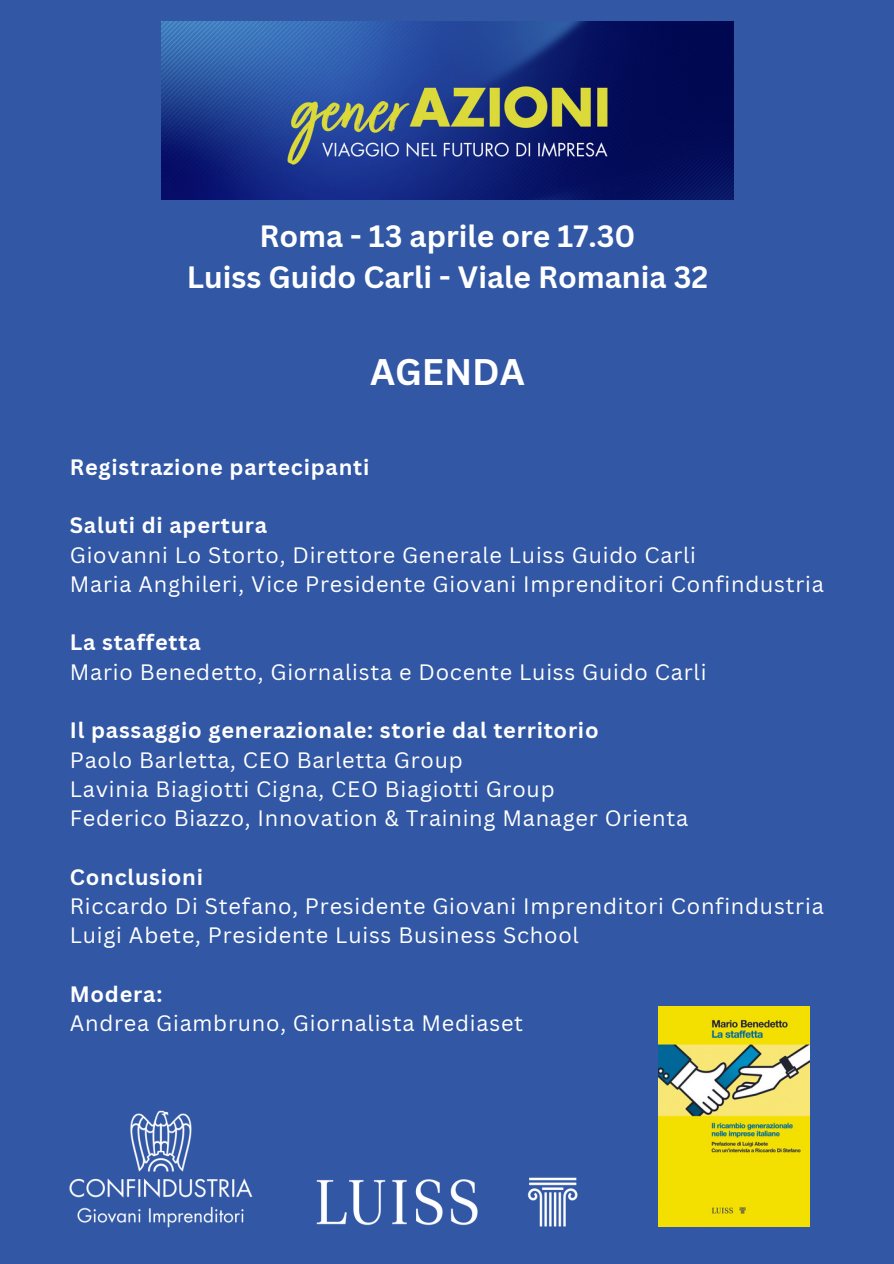
<style>
.page{position:relative;width:894px;height:1264px;background:#fff}
.page>*{position:absolute;margin:0;border:0;box-sizing:border-box;transform-origin:0 0}
.t1{font:700 36px "Canva Sans";color:#fff}
.t2{font:700 30px/41.7px "Canva Sans";color:#fff;text-align:center}
.t3{font:21.75px/29.2px "Canva Sans";letter-spacing:.035em;color:#fff}
.t4{font:700 21.75px "Canva Sans";letter-spacing:.035em;color:#fff}
</style>
<div class="page">
<div style="left:0;top:0;width:893px;height:1263px;background:#3157a5"></div>
<img style="left:161px;top:21px;width:572px;height:178px">
<img style="left:69px;top:1110px;width:184px;height:118px">
<img style="left:658px;top:1006px;width:150px;height:220px">
<img style="left:316px;top:1177px;width:261px;height:49px">
<h2 class="t2" style="left:187px;top:214px;width:523px">Roma - 13 aprile ore 17.30<br>Luiss Guido Carli - Viale Romania 32</h2>
<h1 class="t1" style="left:370px;top:347px;width:156px">AGENDA</h1>
<p class="t4" style="left:70px;top:451px;width:301px">Registrazione partecipanti</p>
<p class="t4" style="left:70px;top:510px;width:199px">Saluti di apertura</p>
<p class="t3" style="left:70px;top:539px;width:755px">Giovanni Lo Storto, Direttore Generale Luiss Guido Carli<br>Maria Anghileri, Vice Presidente Giovani Imprenditori Confindustria</p>
<p class="t4" style="left:70px;top:627px;width:132px">La staffetta</p>
<p class="t3" style="left:70px;top:656px;width:638px">Mario Benedetto, Giornalista e Docente Luiss Guido Carli</p>
<p class="t4" style="left:70px;top:715px;width:530px">Il passaggio generazionale: storie dal territorio</p>
<p class="t3" style="left:70px;top:744px;width:619px">Paolo Barletta, CEO Barletta Group<br>Lavinia Biagiotti Cigna, CEO Biagiotti Group<br>Federico Biazzo, Innovation &amp; Training Manager Orienta</p>
<p class="t4" style="left:70px;top:861px;width:135px">Conclusioni</p>
<p class="t3" style="left:70px;top:891px;width:755px">Riccardo Di Stefano, Presidente Giovani Imprenditori Confindustria<br>Luigi Abete, Presidente Luiss Business School</p>
<p class="t4" style="left:70px;top:978px;width:94px">Modera:</p>
<p class="t3" style="left:70px;top:1008px;width:454px">Andrea Giambruno, Giornalista Mediaset</p>
</div>
